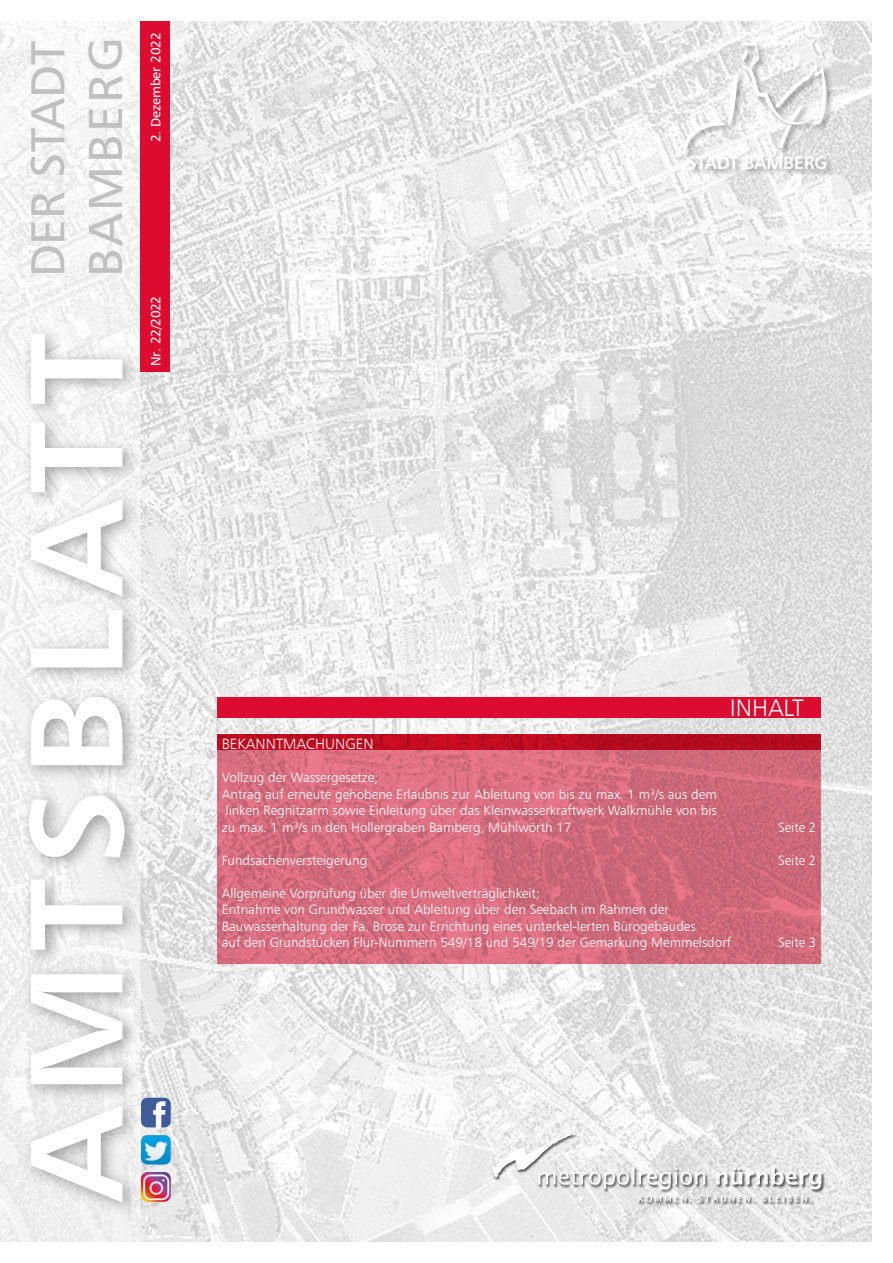
<style>
.page{position:relative;width:893px;height:1263px;background:#fff}
.page>*{position:absolute;margin:0;border:0;box-sizing:border-box;transform-origin:0 0}
.t1{font:132px "Humanist 777 BT Bold B";letter-spacing:.09em;color:#fff;scale:1.05 1}
.t2{font:48px/57.6px "Humanist 777 BT Roman B";letter-spacing:.025em;color:#c1c0c0}
.t3{font:24px "Humanist 777 BT Light B";color:#fff}
._11_Amt_Copy{font:15px "Humanist 777 BT Light B";color:#fff}
._10_Headline_Amt{font:13.5px/16.5px "Humanist 777 BT Light B";color:#fff}
.t4{font:13.5px "Humanist 777 BT Roman B";letter-spacing:-.02em;color:#fff}
</style>
<div class="page">
<img style="left:0;top:21px;width:872px;height:1221px">
<div style="left:140px;top:21px;width:30px;height:351px;background:#dd0b2f"></div>
<div style="left:682px;top:40px;width:151px;height:137px;background:#000;opacity:.33"></div>
<svg style="left:683px;top:41px;width:143px;height:128px"></svg>
<div style="left:19px;top:323px;width:124px;height:895px;background:#000;opacity:.33"></div>
<div style="left:492px;top:1132px;width:332px;height:73px;background:#000;opacity:.66"></div>
<svg style="left:638px;top:1195px;width:173px;height:7px"></svg>
<svg style="left:493px;top:1132px;width:328px;height:57px"></svg>
<svg style="left:218px;top:734px;width:603px;height:230px;background:#d26577"></svg>
<div style="left:218px;top:697px;width:603px;height:20px;background:#dd0b2f"></div>
<img style="left:141px;top:1135px;width:30px;height:29px">
<img style="left:141px;top:1098px;width:30px;height:29px">
<img style="left:141px;top:1172px;width:30px;height:30px">
<p class="t2" style="left:18px;top:277px;width:242px;rotate:-90deg">DER STADT<br>BAMBERG</p>
<p class="t1" style="left:-7px;top:1202px;width:829px;rotate:-90deg">AMTSBLATT</p>
<p class="t4" style="left:147px;top:142px;width:112px;rotate:-90deg">2. Dezember 2022</p>
<p class="t4" style="left:147px;top:366px;width:72px;rotate:-90deg">Nr. 22/2022</p>
<p class="t3" style="left:730px;top:693px;width:75px">INHALT</p>
<p class="_11_Amt_Copy" style="left:222px;top:734px;width:153px">BEKANNTMACHUNGEN</p>
<p class="_10_Headline_Amt" style="left:222px;top:769px;width:158px">Vollzug der Wassergesetze;</p>
<p class="_10_Headline_Amt" style="left:222px;top:786px;width:496px">Antrag auf erneute gehobene Erlaubnis zur Ableitung von bis zu max. 1 m³/s aus dem</p>
<p class="_10_Headline_Amt" style="left:226px;top:802px;width:493px">linken Regnitzarm sowie Einleitung über das Kleinwasserkraftwerk Walkmühle von bis</p>
<p class="_10_Headline_Amt" style="left:222px;top:818px;width:351px">zu max. 1 m³/s in den Hollergraben Bamberg, Mühlwörth 17</p>
<p class="_10_Headline_Amt" style="left:778px;top:818px;width:40px">Seite 2</p>
<p class="_10_Headline_Amt" style="left:222px;top:851px;width:147px">Fundsachenversteigerung</p>
<p class="_10_Headline_Amt" style="left:778px;top:851px;width:40px">Seite 2</p>
<p class="_10_Headline_Amt" style="left:222px;top:884px;width:320px">Allgemeine Vorprüfung über die Umweltverträglichkeit;</p>
<p class="_10_Headline_Amt" style="left:222px;top:901px;width:448px">Entnahme von Grundwasser und Ableitung über den Seebach im Rahmen der</p>
<p class="_10_Headline_Amt" style="left:222px;top:917px;width:511px">Bauwasserhaltung der Fa. Brose zur Errichtung eines unterkel-lerten Bürogebäudes<br>auf den Grundstücken Flur-Nummern 549/18 und 549/19 der Gemarkung Memmelsdorf</p>
<p class="_10_Headline_Amt" style="left:778px;top:934px;width:40px">Seite 3</p>
</div>
